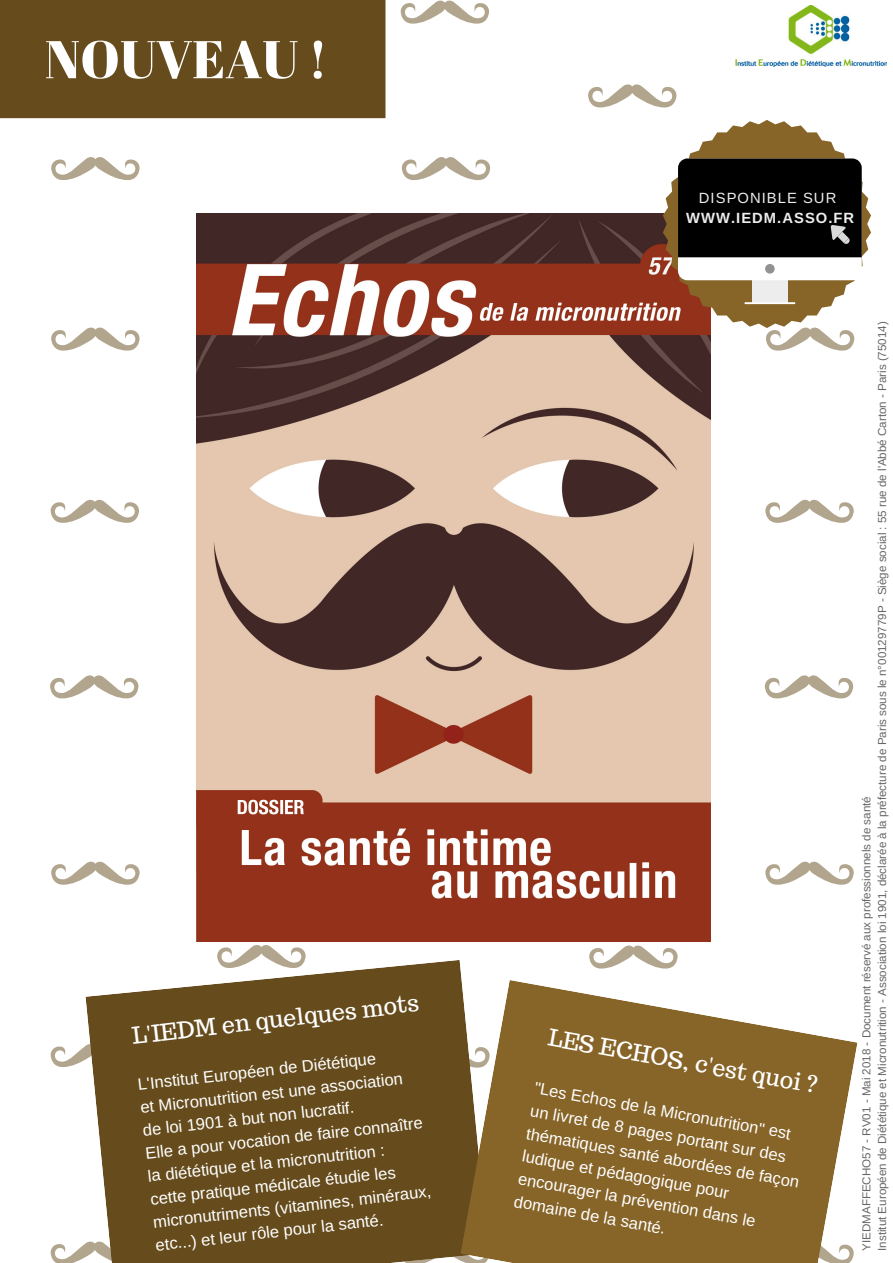
<style>
.page{position:relative;width:893px;height:1263px;background:#fff}
.page>*{position:absolute;margin:0;border:0;box-sizing:border-box;transform-origin:0 0}
.t1{font:52.95px "Abril Fatface";color:#fff}
.t2{font:23.17px "Trocchi";color:#fff}
.t3{font:16.58px/23.1px "Arimo";color:#fff}
.t4{font:700 14.77px "Arimo";letter-spacing:.07em;color:#ededed}
.t5{font:14.77px "Arimo";letter-spacing:.07em;color:#ededed}
.t6{font:11.55px/15.8px "Arimo";color:#666}
</style>
<div class="page">
<svg style="left:51px;top:157px;width:89px;height:23px"></svg>
<svg style="left:51px;top:328px;width:89px;height:23px"></svg>
<svg style="left:51px;top:500px;width:88px;height:23px"></svg>
<svg style="left:50px;top:675px;width:88px;height:23px"></svg>
<svg style="left:51px;top:862px;width:89px;height:23px"></svg>
<svg style="left:51px;top:1045px;width:35px;height:22px"></svg>
<svg style="left:51px;top:1243px;width:35px;height:20px"></svg>
<svg style="left:765px;top:500px;width:89px;height:23px"></svg>
<svg style="left:765px;top:675px;width:88px;height:23px"></svg>
<svg style="left:765px;top:862px;width:89px;height:23px"></svg>
<svg style="left:217px;top:945px;width:89px;height:15px"></svg>
<svg style="left:588px;top:84px;width:88px;height:23px"></svg>
<svg style="left:589px;top:945px;width:89px;height:23px"></svg>
<svg style="left:401px;top:1px;width:88px;height:23px"></svg>
<svg style="left:402px;top:157px;width:88px;height:23px"></svg>
<img style="left:196px;top:214px;width:514px;height:727px">
<svg style="left:86px;top:960px;width:376px;height:303px;background:#735c31"></svg>
<svg style="left:460px;top:980px;width:397px;height:283px;fill:#876427"></svg>
<svg style="left:589px;top:120px;width:282px;height:231px"></svg>
<div style="left:0;top:0;width:385px;height:118px;background:#664c1d"></div>
<img style="left:735px;top:6px;width:152px;height:61px">
<h1 class="t1" style="left:45px;top:22px;width:284px">NOUVEAU !</h1>
<h2 class="t2" style="left:130px;top:1022px;width:290px;rotate:-7deg">L'IEDM en quelques mots</h2>
<p class="t3" style="left:137px;top:1072px;width:282px;rotate:-6deg">L'Institut Européen de Diététique<br>et Micronutrition est une association de loi 1901 à but non lucratif.<br>Elle a pour vocation de faire connaître la diététique et la micronutrition :<br>cette pratique médicale étudie les micronutriments (vitamines, minéraux, etc...) et leur rôle pour la santé.</p>
<p class="t5" style="left:699px;top:190px;width:139px">DISPONIBLE SUR</p>
<p class="t4" style="left:686px;top:210px;width:170px">WWW.IEDM.ASSO.FR</p>
<h2 class="t2" style="left:551px;top:1022px;width:275px;rotate:10deg">LES ECHOS, c'est quoi ?</h2>
<p class="t3" style="left:536px;top:1077px;width:279px;rotate:10deg">"Les Echos de la Micronutrition" est un livret de 8 pages portant sur des thématiques santé abordées de façon ludique et pédagogique pour encourager la prévention dans le domaine de la santé.</p>
<p class="t6" style="left:858px;top:1251px;width:931px;rotate:-90deg">YIEDMAFFECHO57 - RV01 - Mai 2018 - Document réservé aux professionnels de santé<br>Institut Européen de Diététique et Micronutrition - Association loi 1901, déclarée à la préfecture de Paris sous le n°00129779P - Siège social : 55 rue de l'Abbé Carton - Paris (75014)</p>
</div>
